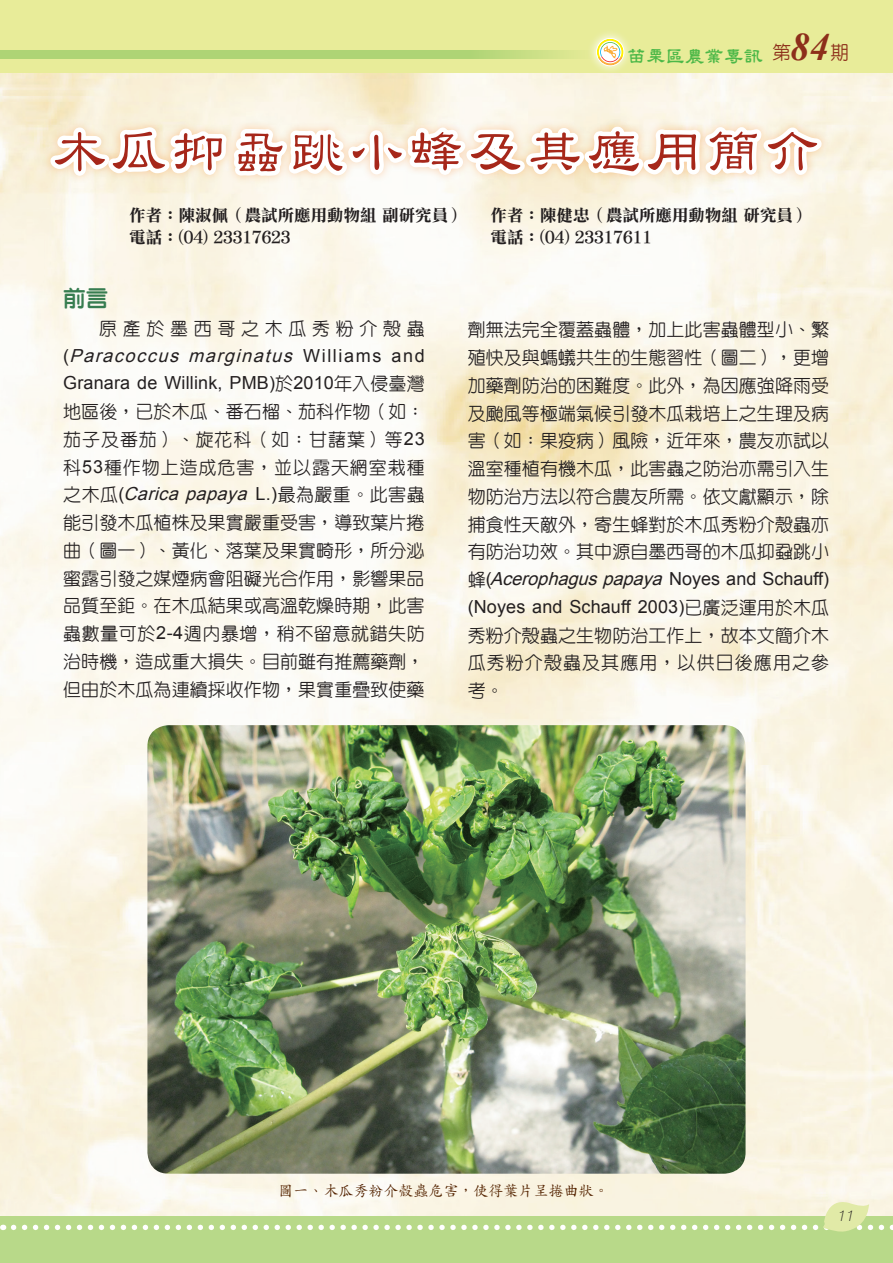
<style>
.page{position:relative;width:893px;height:1263px;background:#fff}
.page>*{position:absolute;margin:0;border:0;box-sizing:border-box;transform-origin:0 0}
.t1{font:54px "DF Li Shu W5 WIN BF";letter-spacing:.1em;color:#a6271a}
.t2{font:italic 700 39px "Times New Roman";color:#8d2f1a}
.t3{font:22.5px "DF Li Yuan W7 WINP BF";color:#377d50}
.t4{font:700 19.5px "Jen Lei";color:#4cb848}
.t5{font:500 18.75px "Yen Round";color:#8d2f1a}
.t6{font:500 18px/27.8px "Yen Round";letter-spacing:.005em;color:#231f20;text-align:justify}
.t7{font:18px/27.8px "Arial";letter-spacing:.01em;color:#231f20}
.t8{font:italic 18px "Arial";color:#231f20}
.t9{font:500 18px "Yen Round";letter-spacing:.315em;color:#231f20}
.t10{font:16.5px/22.5px "DF Li Song W7 WINP BF";color:#231f20}
.t11{font:15px "DF Kai Shu W5 WINP BF";color:#542300}
.t12{font:italic 100 15px "Helvetica Neue LT Std";color:#231f20}
.s1{font-style:italic}
.s2{font-family:"Yen Round";font-weight:500}
.s3{font-family:"Arial";font-weight:400}
.s4{font-family:"Yen Round";font-weight:500;font-style:normal}
.s5{font-style:normal}
</style>
<div class="page">
<img style="left:147px;top:725px;width:598px;height:449px">
<div style="left:0;top:1216px;width:893px;height:47px;background:#b8d989"></div>
<svg style="left:0;top:1225px;width:4px;height:5px"></svg>
<div style="left:0;top:0;width:893px;height:72px;background:#e8ec99"></div>
<svg style="left:46px;top:116px;width:780px;height:192px"></svg>
<svg style="left:14px;top:1197px;width:879px;height:35px"></svg>
<div style="left:0;top:50px;width:468px;height:8px;background:#aed475"></div>
<svg style="left:468px;top:50px;width:106px;height:8px"></svg>
<svg style="left:587px;top:33px;width:46px;height:42px"></svg>
<svg style="left:596px;top:38px;width:28px;height:28px"></svg>
<svg style="left:597px;top:39px;width:26px;height:26px"></svg>
<h2 class="t2" style="left:790px;top:20px;width:40px">84</h2>
<p class="t4" style="left:627px;top:47px;width:166px">苗栗區農業專訊<sup>第</sup></p>
<p class="t5" style="left:830px;top:43px;width:20px">期</p>
<h1 class="t1" style="left:53px;top:124px;width:768px">木瓜抑蝨跳小蜂及其應用簡介</h1>
<p class="t10" style="left:129px;top:204px;width:337px">作者：陳淑佩（農試所應用動物組 副研究員）電話：(04) 23317623</p>
<p class="t10" style="left:491px;top:204px;width:320px">作者：陳健忠（農試所應用動物組 研究員）電話：(04) 23317611</p>
<p class="t3" style="left:63px;top:287px;width:46px">前言</p>
<p class="t9" style="left:99px;top:319px;width:327px">原產於墨西哥之木瓜秀粉介殼蟲</p>
<p class="t7" style="left:63px;top:342px;width:363px">( <span class="s1">Paracoccus marginatus</span> W i l l i a m s a n d<br>Granara de Willink, PMB)<span class="s2">於</span>2010<span class="s2">年入侵臺灣</span></p>
<p class="t6" style="left:63px;top:398px;width:363px">地區後，已於木瓜、番石榴、茄科作物（如：茄子及番茄）、旋花科（如：甘藷葉）等<span class="s3">23</span>科<span class="s3">53</span>種作物上造成危害，並以露天網室栽種</p>
<p class="t8" style="left:63px;top:482px;width:363px"><span class="s4">之木瓜</span><span class="s5">(</span>Carica papaya <span class="s5">L.)</span><span class="s4">最為嚴重。此害蟲</span></p>
<p class="t6" style="left:63px;top:509px;width:363px">能引發木瓜植株及果實嚴重受害，導致葉片捲曲（圖一）、黃化、落葉及果實畸形，所分泌蜜露引發之媒煙病會阻礙光合作用，影響果品品質至鉅。在木瓜結果或高溫乾燥時期，此害蟲數量可於<span class="s3">2-4</span>週內暴增，稍不留意就錯失防治時機，造成重大損失。目前雖有推薦藥劑，但由於木瓜為連續採收作物，果實重疊致使藥</p>
<p class="t6" style="left:468px;top:316px;width:363px">劑無法完全覆蓋蟲體，加上此害蟲體型小、繁殖快及與螞蟻共生的生態習性（圖二），更增加藥劑防治的困難度。此外，為因應強降雨受及颱風等極端氣候引發木瓜栽培上之生理及病害（如：果疫病）風險，近年來，農友亦試以溫室種植有機木瓜，此害蟲之防治亦需引入生物防治方法以符合農友所需。依文獻顯示，除捕食性天敵外，寄生蜂對於木瓜秀粉介殼蟲亦有防治功效。其中源自墨西哥的木瓜抑蝨跳小</p>
<p class="t7" style="left:468px;top:565px;width:363px"><span class="s2">蜂</span> (<span class="s1">Acerophaguspapaya</span> N o y e s a n d S c h a u ff ) (Noyes and Schauff 2003)<span class="s2">已廣泛運用於木瓜</span></p>
<p class="t6" style="left:468px;top:621px;width:363px">秀粉介殼蟲之生物防治工作上，故本文簡介木瓜秀粉介殼蟲及其應用，以供日後應用之參考。</p>
<p class="t11" style="left:279px;top:1183px;width:331px">圖一、木瓜秀粉介殼蟲危害，使得葉片呈捲曲狀。</p>
<p class="t12" style="left:838px;top:1207px;width:18px">11</p>
</div>
